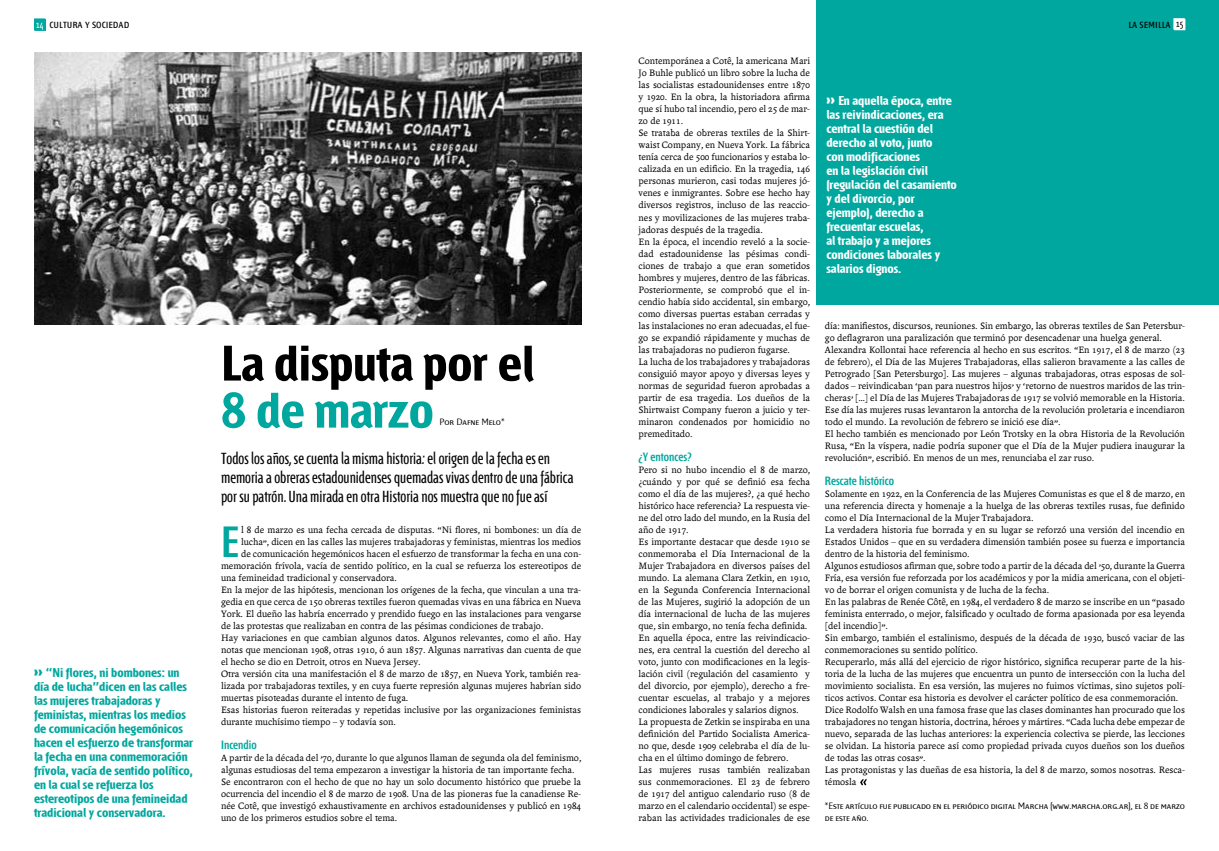
<style>
.page{position:relative;width:1219px;height:851px;background:#fff}
.page>*{position:absolute;margin:0;border:0;box-sizing:border-box;transform-origin:0 0}
.t1{font:55px "Fontana Titulo";color:#000}
.t2{font:55px "Fontana Titulo";color:#00a79e}
.t3{font:600 43.6px "Fontana ND Ee Os F";color:#00a79e}
.t4{font:16px/19.2px "Fontana ND Ee Os F";color:#000}
.t5{font:14px/14px "Fontana Titulo";color:#00a79e}
.t6{font:14px/14px "Fontana Titulo";color:#fff}
.t7{font:600 12px "Fontana ND Ee Os F";color:#00a79e}
.t8{font:12px "Fontana ND Cc SC";color:#000}
.t9{font:10px/12px "Andralis ND Os F";color:#000}
.t10{font:10px/12px "Fontana Versalita";color:#000}
.t11{font:10px "Fontana ND Ee Os F";color:#000}
.s1{font-family:"Fontana ND Ee Os F";font-size:10px;color:#fff}
.s2{font-size:20px}
</style>
<div class="page">
<div style="left:816px;top:0;width:403px;height:305px;background:#00a79e"></div>
<svg style="left:34px;top:19px;width:12px;height:12px"></svg>
<svg style="left:1173px;top:18px;width:12px;height:12px"></svg>
<img style="left:34px;top:52px;width:547px;height:273px">
<svg style="left:860px;top:779px;width:7px;height:6px"></svg>
<p class="t8" style="left:36px;top:18px;width:95px"><span class="s1">164</span> cultura y sociedad</p>
<p class="t8" style="left:1128px;top:18px;width:44px">la semilla</p>
<p class="t11" style="left:1176px;top:19px;width:9px">15</p>
<p class="t5" style="left:34px;top:666px;width:161px"><span class="s2">»</span> “Ni flores, ni bombones: un día de lucha”dicen en las calles las mujeres trabajadoras y feministas, mientras los medios de comunicación hegemónicos hacen el esfuerzo de transformar la fecha en una conmemoración frívola, vacía de sentido político, en la cual se refuerza los estereotipos de una femineidad tradicional y conservadora.</p>
<h1 class="t1" style="left:221px;top:338px;width:315px">La disputa por el</h1>
<h1 class="t2" style="left:221px;top:385px;width:214px">8 de marzo</h1>
<h3 class="t4" style="left:221px;top:449px;width:354px">Todos los años, se cuenta la misma historia: el origen de la fecha es en memoria a obreras estadounidenses quemadas vivas dentro de una fábrica por su patrón. Una mirada en otra Historia nos muestra que no fue así</h3>
<p class="t10" style="left:439px;top:416px;width:67px">Por Dafne Melo*</p>
<h2 class="t3" style="left:221px;top:521px;width:19px">E</h2>
<p class="t9" style="left:241px;top:523px;width:342px">l 8 de marzo es una fecha cercada de disputas. “Ni flores, ni bombones: un día de</p>
<p class="t9" style="left:241px;top:535px;width:342px">lucha”, dicen en las calles las mujeres trabajadoras y feministas, mientras los medios</p>
<p class="t9" style="left:241px;top:547px;width:342px">de comunicación hegemónicos hacen el esfuerzo de transformar la fecha en una con-</p>
<p class="t9" style="left:221px;top:559px;width:361px">memoración frívola, vacía de sentido político, en la cual se refuerza los estereotipos de</p>
<p class="t9" style="left:221px;top:571px;width:177px">una femineidad tradicional y conservadora.</p>
<p class="t9" style="left:221px;top:583px;width:361px">En la mejor de las hipótesis, mencionan los orígenes de la fecha, que vinculan a una tra-</p>
<p class="t9" style="left:221px;top:595px;width:362px">gedia en que cerca de 150 obreras textiles fueron quemadas vivas en una fábrica en Nueva</p>
<p class="t9" style="left:221px;top:607px;width:362px">York. El dueño las habría encerrado y prendido fuego en las instalaciones para vengarse</p>
<p class="t9" style="left:221px;top:619px;width:324px">de las protestas que realizaban en contra de las pésimas condiciones de trabajo.</p>
<p class="t9" style="left:221px;top:631px;width:361px">Hay variaciones en que cambian algunos datos. Algunos relevantes, como el año. Hay</p>
<p class="t9" style="left:221px;top:643px;width:362px">notas que mencionan 1908, otras 1910, ó aun 1857. Algunas narrativas dan cuenta de que</p>
<p class="t9" style="left:221px;top:655px;width:201px">el hecho se dio en Detroit, otros en Nueva Jersey.</p>
<p class="t9" style="left:221px;top:667px;width:361px">Otra versión cita una manifestación el 8 de marzo de 1857, en Nueva York, también rea-</p>
<p class="t9" style="left:221px;top:679px;width:361px">lizada por trabajadoras textiles, y en cuya fuerte represión algunas mujeres habrían sido</p>
<p class="t9" style="left:221px;top:691px;width:189px">muertas pisoteadas durante el intento de fuga.</p>
<p class="t9" style="left:221px;top:703px;width:361px">Esas historias fueron reiteradas y repetidas inclusive por las organizaciones feministas</p>
<p class="t9" style="left:221px;top:715px;width:176px">durante muchísimo tiempo – y todavía son.</p>
<p class="t7" style="left:221px;top:739px;width:37px">Incendio</p>
<p class="t9" style="left:221px;top:751px;width:362px">A partir de la década del ’70, durante lo que algunos llaman de segunda ola del feminismo, algunas estudiosas del tema empezaron a investigar la historia de tan importante fecha.<br>Se encontraron con el hecho de que no hay un solo documento histórico que pruebe la ocurrencia del incendio el 8 de marzo de 1908. Una de las pioneras fue la canadiense Re&shy;née Cotê, que investigó exhaustivamente en archivos estadounidenses y publicó en 1984 uno de los primeros estudios sobre el tema.</p>
<p class="t9" style="left:639px;top:55px;width:173px">Contemporánea a Cotê, la americana Mari Jo Buhle publicó un libro sobre la lucha de las socialistas estadounidenses entre 1870 y 1920. En la obra, la historiadora afirma que sí hubo tal incendio, pero el 25 de mar&shy;zo de 1911.<br>Se trataba de obreras textiles de la Shirt&shy;waist Company, en Nueva York. La fábrica tenía cerca de 500 funcionarios y estaba lo&shy;calizada en un edificio. En la tragedia, 146 personas murieron, casi todas mujeres jó&shy;venes e inmigrantes. Sobre ese hecho hay diversos registros, incluso de las reaccio&shy;nes y movilizaciones de las mujeres traba&shy;jadoras después de la tragedia.<br>En la época, el incendio reveló a la socie&shy;dad estadounidense las pésimas condi&shy;ciones de trabajo a que eran sometidos hombres y mujeres, dentro de las fábricas.<br>Posteriormente, se comprobó que el in&shy;cendio había sido accidental, sin embargo, como diversas puertas estaban cerradas y las instalaciones no eran adecuadas, el fue&shy;go se expandió rápidamente y muchas de las trabajadoras no pudieron fugarse.<br>La lucha de los trabajadores y trabajadoras consiguió mayor apoyo y diversas leyes y normas de seguridad fueron aprobadas a partir de esa tragedia. Los dueños de la Shirtwaist Company fueron a juicio y ter&shy;minaron condenados por homicidio no premeditado.</p>
<p class="t7" style="left:639px;top:451px;width:55px">¿Y entonces?</p>
<p class="t9" style="left:639px;top:463px;width:173px">Pero si no hubo incendio el 8 de marzo, ¿cuándo y por qué se definió esa fecha como el día de las mujeres?, ¿a qué hecho histórico hace referencia? La respuesta vie&shy;ne del otro lado del mundo, en la Rusia del año de 1917.<br>Es importante destacar que desde 1910 se conmemoraba el Día Internacional de la Mujer Trabajadora en diversos países del mundo. La alemana Clara Zetkin, en 1910, en la Segunda Conferencia Internacional de las Mujeres, sugirió la adopción de un día internacional de lucha de las mujeres que, sin embargo, no tenía fecha definida.<br>En aquella época, entre las reivindicacio&shy;nes, era central la cuestión del derecho al voto, junto con modificaciones en la legis&shy;lación civil (regulación del casamiento y del divorcio, por ejemplo), derecho a fre&shy;cuentar escuelas, al trabajo y a mejores condiciones laborales y salarios dignos.<br>La propuesta de Zetkin se inspiraba en una definición del Partido Socialista America&shy;no que, desde 1909 celebraba el día de lu&shy;cha en el último domingo de febrero.<br>Las mujeres rusas también realizaban sus conmemoraciones. El 23 de febrero de 1917 del antiguo calendario ruso (8 de marzo en el calendario occidental) se espe&shy;raban las actividades tradicionales de ese</p>
<p class="t6" style="left:826px;top:94px;width:132px"><span class="s2">»</span> En aquella época, entre las reivindicaciones, era central la cuestión del derecho al voto, junto<br>con modificaciones<br>en la legislación civil (regulación del casamiento y del divorcio, por ejemplo), derecho a frecuentar escuelas,<br>al trabajo y a mejores condiciones laborales y salarios dignos.</p>
<p class="t9" style="left:825px;top:319px;width:362px">día: manifiestos, discursos, reuniones. Sin embargo, las obreras textiles de San Petersbur&shy;go deflagraron una paralización que terminó por desencadenar una huelga general.<br>Alexandra Kollontai hace referencia al hecho en sus escritos. “En 1917, el 8 de marzo (23 de febrero), el Día de las Mujeres Trabajadoras, ellas salieron bravamente a las calles de Petrogrado [San Petersburgo]. Las mujeres – algunas trabajadoras, otras esposas de sol&shy;dados – reivindicaban ‘pan para nuestros hijos’ y ‘retorno de nuestros maridos de las trin&shy;cheras’ […] el Día de las Mujeres Trabajadoras de 1917 se volvió memorable en la Historia.<br>Ese día las mujeres rusas levantaron la antorcha de la revolución proletaria e incendiaron todo el mundo. La revolución de febrero se inició ese día”.<br>El hecho también es mencionado por León Trotsky en la obra Historia de la Revolución Rusa, “En la víspera, nadie podría suponer que el Día de la Mujer pudiera inaugurar la revolución”, escribió. En menos de un mes, renunciaba el zar ruso.</p>
<p class="t7" style="left:825px;top:475px;width:71px">Rescate histórico</p>
<p class="t9" style="left:825px;top:487px;width:362px">Solamente en 1922, en la Conferencia de las Mujeres Comunistas es que el 8 de marzo, en una referencia directa y homenaje a la huelga de las obreras textiles rusas, fue definido como el Día Internacional de la Mujer Trabajadora.<br>La verdadera historia fue borrada y en su lugar se reforzó una versión del incendio en Estados Unidos – que en su verdadera dimensión también posee su fuerza e importancia dentro de la historia del feminismo.<br>Algunos estudiosos afirman que, sobre todo a partir de la década del ’50, durante la Guerra Fría, esa versión fue reforzada por los académicos y por la midia americana, con el objeti&shy;vo de borrar el origen comunista y de lucha de la fecha.<br>En las palabras de Renée Côtê, en 1984, el verdadero 8 de marzo se inscribe en un “pasado feminista enterrado, o mejor, falsificado y ocultado de forma apasionada por esa leyenda [del incendio]”.<br>Sin embargo, también el estalinismo, después de la década de 1930, buscó vaciar de las conmemoraciones su sentido político.<br>Recuperarlo, más allá del ejercicio de rigor histórico, significa recuperar parte de la his&shy;toria de la lucha de las mujeres que encuentra un punto de intersección con la lucha del movimiento socialista. En esa versión, las mujeres no fuimos víctimas, sino sujetos polí&shy;ticos activos. Contar esa historia es devolver el carácter político de esa conmemoración.<br>Dice Rodolfo Walsh en una famosa frase que las clases dominantes han procurado que los trabajadores no tengan historia, doctrina, héroes y mártires. “Cada lucha debe empezar de nuevo, separada de las luchas anteriores: la experiencia colectiva se pierde, las lecciones se olvidan. La historia parece así como propiedad privada cuyos dueños son los dueños de todas las otras cosas”.<br>Las protagonistas y las dueñas de esa historia, la del 8 de marzo, somos nosotras. Resca&shy;témosla</p>
<p class="t10" style="left:825px;top:800px;width:362px">*Este artículo fue publicado en el periódico digital Marcha (www.marcha.org.ar), el 8 de marzo de este año.</p>
</div>
